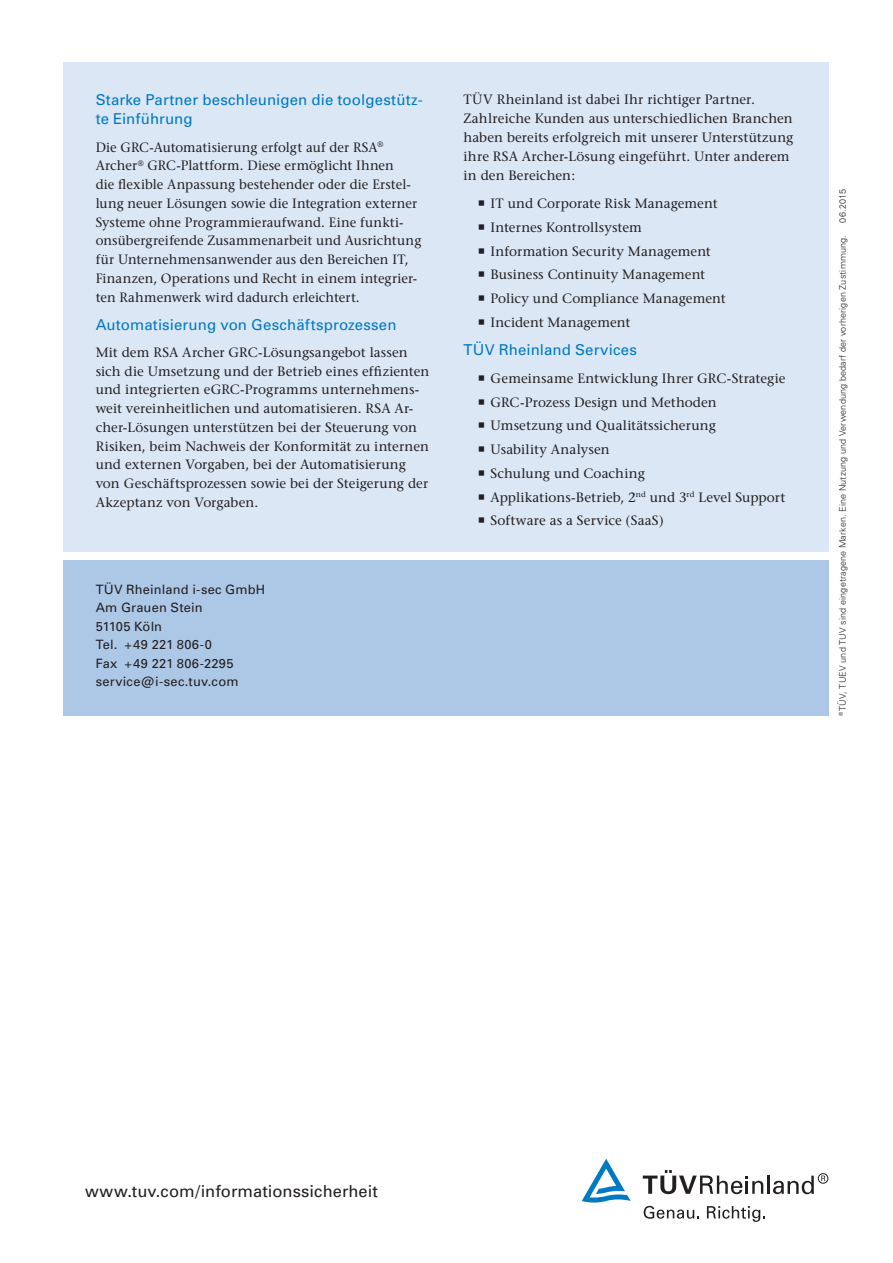
<style>
.page{position:relative;width:893px;height:1263px;background:#fff}
.page>*{position:absolute;margin:0;border:0;box-sizing:border-box;transform-origin:0 0}
.t1{font:16.5px "Univers";letter-spacing:.005em;color:#231f20}
.t2{font:15px/19.5px "Univers";letter-spacing:.01em;color:#0079c2}
.t3{font:13.5px/18.8px "Stone Serif";letter-spacing:.01em;color:#231f20}
.t4{font:12.9px/18.6px "Univers";letter-spacing:.015em;color:#231f20}
.t5{font:300 9px "Univers";letter-spacing:.02em;color:#231f20}
</style>
<div class="page">
<div style="left:64px;top:62px;width:765px;height:489px;background:#dbe7f5"></div>
<div style="left:64px;top:560px;width:765px;height:156px;background:#adc7e7"></div>
<svg style="left:644px;top:1206px;width:55px;height:13px"></svg>
<svg style="left:707px;top:1206px;width:58px;height:16px"></svg>
<svg style="left:643px;top:1170px;width:120px;height:24px"></svg>
<hr style="left:767px;top:1175px;width:3px;height:19px;background:#231f20">
<svg style="left:773px;top:1175px;width:41px;height:19px"></svg>
<div style="left:818px;top:1173px;width:10px;height:10px;border:1px solid #231f20;border-radius:50%"></div>
<svg style="left:821px;top:1175px;width:4px;height:6px"></svg>
<svg style="left:582px;top:1159px;width:49px;height:43px"></svg>
<p class="t2" style="left:96px;top:90px;width:329px">Starke Partner beschleunigen die toolgestütz&shy;te Einführung</p>
<p class="t3" style="left:96px;top:137px;width:327px">Die GRC-Automatisierung erfolgt auf der RSA<sup>® </sup>Archer<sup>®</sup> GRC-Plattform. Diese ermöglicht Ihnen<br>die flexible Anpassung bestehender oder die Erstel&shy;lung neuer Lösungen sowie die Integration externer Systeme ohne Programmieraufwand. Eine funkti&shy;onsübergreifende Zusammenarbeit und Ausrichtung für Unternehmensanwender aus den Bereichen IT, Finanzen, Operations und Recht in einem integrier&shy;ten Rahmenwerk wird dadurch erleichtert.</p>
<p class="t2" style="left:96px;top:315px;width:302px">Automatisierung von Geschäftsprozessen</p>
<p class="t3" style="left:96px;top:343px;width:335px">Mit dem RSA Archer GRC-Lösungsangebot lassen sich die Umsetzung und der Betrieb eines effizienten und integrierten eGRC-Programms unternehmens&shy;weit vereinheitlichen und automatisieren. RSA Ar&shy;cher-Lösungen unterstützen bei der Steuerung von Risiken, beim Nachweis der Konformität zu internen und externen Vorgaben, bei der Automatisierung von Geschäftsprozessen sowie bei der Steigerung der Akzeptanz von Vorgaben.</p>
<p class="t4" style="left:96px;top:580px;width:171px">TÜV Rheinland i-sec GmbH<br>Am Grauen Stein<br>51105 Köln<br>Tel. +49 221 806-0<br>Fax +49 221 806-2295 service@i-sec.tuv.com</p>
<p class="t3" style="left:463px;top:90px;width:332px">TÜV Rheinland ist dabei Ihr richtiger Partner.<br>Zahlreiche Kunden aus unterschiedlichen Branchen haben bereits erfolgreich mit unserer Unterstützung ihre RSA Archer-Lösung eingeführt. Unter anderem in den Bereichen:</p>
<p class="t3" style="left:490px;top:191px;width:237px;line-height:23.7px">IT und Corporate Risk Management<br>Internes Kontrollsystem<br>Information Security Management<br>Business Continuity Management<br>Policy und Compliance Management<br>Incident Management</p>
<p class="t2" style="left:463px;top:340px;width:175px">TÜV Rheinland Services</p>
<p class="t3" style="left:490px;top:366px;width:297px;line-height:23.7px">Gemeinsame Entwicklung Ihrer GRC-Strategie GRC-Prozess Design und Methoden Umsetzung und Qualitätssicherung<br>Usability Analysen<br>Schulung und Coaching<br>Applikations-Betrieb, 2<sup>nd</sup> und 3<sup>rd</sup> Level Support Software as a Service (SaaS)</p>
<p class="t5" style="left:837px;top:223px;width:35px;rotate:-90deg">06.2015</p>
<p class="t5" style="left:837px;top:716px;width:482px;rotate:-90deg"><sup>®</sup>TÜV, TUEV und TUV sind eingetragene Marken. Eine Nutzung und Verwendung bedarf der vorherigen Zustimmung.</p>
<p class="t1" style="left:85px;top:1181px;width:294px">www.tuv.com/informationssicherheit</p>
</div>
